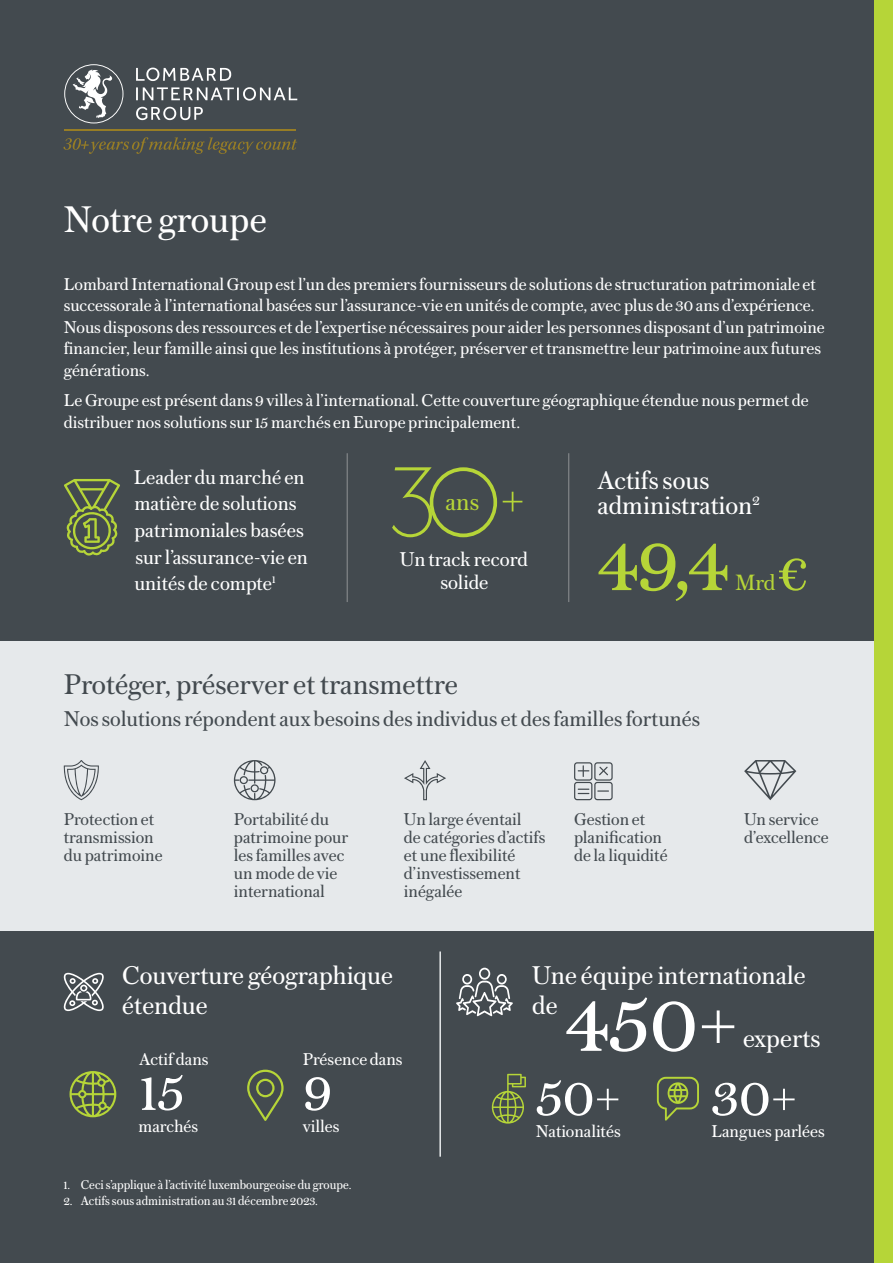
<style>
.page{position:relative;width:893px;height:1263px;background:#434a4f}
.page>*{position:absolute;margin:0;border:0;box-sizing:border-box;transform-origin:0 0}
.t1{font:91.35px "Austin Text";color:#fff}
.t2{font:85.5px "Austin Text";color:#b6d538}
.t3{font:60px "Austin Text";color:#fff}
.t4{font:58.5px "Austin Text";color:#b6d538}
.t5{font:39px "Austin Text";color:#fff}
.t6{font:30px "Austin Text";color:#434a4f}
.t7{font:27px/25.5px "Austin Text";color:#fff}
.t8{font:25.5px "Austin Text";color:#b6d538}
.t9{font:23.25px "Austin Text";color:#b6d538}
.t10{font:22.5px "Austin Text";color:#434a4f}
.t11{font:21px/26.5px "Austin Text";color:#fff;text-align:center}
.t12{font:18px/21.6px "Austin Text";color:#fff}
.t13{font:18px/18px "Austin Text";color:#434a4f}
.t14{font:13.5px "Austin Text";color:#fff;scale:.96 1}
.s1{font-weight:600;font-size:55.65px}
.s2{font-weight:600}
</style>
<div class="page">
<svg style="left:64px;top:479px;width:56px;height:76px"></svg>
<hr style="left:347px;top:453px;width:1px;height:149px;background:#909295">
<hr style="left:568px;top:453px;width:1px;height:149px;background:#909295">
<svg style="left:392px;top:467px;width:105px;height:70px"></svg>
<svg style="left:136px;top:68px;width:95px;height:13px"></svg>
<svg style="left:136px;top:87px;width:161px;height:14px"></svg>
<svg style="left:136px;top:107px;width:67px;height:13px"></svg>
<svg style="left:64px;top:64px;width:59px;height:59px"></svg>
<hr style="left:64px;top:130px;width:232px;height:1px;background:#ac8a1b">
<svg style="left:64px;top:137px;width:233px;height:17px"></svg>
<svg style="left:456px;top:968px;width:57px;height:48px"></svg>
<svg style="left:492px;top:1074px;width:34px;height:49px"></svg>
<svg style="left:657px;top:1077px;width:42px;height:43px"></svg>
<svg style="left:247px;top:1070px;width:37px;height:51px"></svg>
<svg style="left:70px;top:1071px;width:46px;height:46px"></svg>
<hr style="left:439px;top:951px;width:2px;height:206px;background:#e6e9eb">
<svg style="left:63px;top:973px;width:41px;height:38px"></svg>
<div style="left:0;top:641px;width:893px;height:289px;background:#e6e9eb"></div>
<svg style="left:63px;top:760px;width:36px;height:40px"></svg>
<svg style="left:234px;top:760px;width:42px;height:40px"></svg>
<svg style="left:404px;top:760px;width:42px;height:40px"></svg>
<svg style="left:574px;top:762px;width:39px;height:38px"></svg>
<svg style="left:744px;top:760px;width:52px;height:40px"></svg>
<div style="left:874px;top:0;width:19px;height:1263px;background:#b6d538"></div>
<h3 class="t5" style="left:64px;top:192px;width:204px">Notre groupe</h3>
<p class="t12" style="left:64px;top:272px;width:762px">Lombard International Group est l’un des premiers fournisseurs de solutions de structuration patrimoniale et successorale à l’international basées sur l’assurance-vie en unités de compte, avec plus de 30 ans d’expérience.<br>Nous disposons des ressources et de l’expertise nécessaires pour aider les personnes disposant d’un patrimoine financier, leur famille ainsi que les institutions à protéger, préserver et transmettre leur patrimoine aux futures générations.</p>
<p class="t12" style="left:64px;top:389px;width:746px">Le Groupe est présent dans 9 villes à l’international. Cette couverture géographique étendue nous permet de distribuer nos solutions sur 15 marchés en Europe principalement.</p>
<p class="t11" style="left:134px;top:463px;width:176px;text-align:left">Leader du marché en matière de solutions patrimoniales basées sur l’assurance-vie en unités de compte<sup>1</sup></p>
<h3 class="t8" style="left:446px;top:484px;width:81px">ans <span class="s1">+</span></h3>
<p class="t11" style="left:400px;top:548px;width:129px;line-height:22.5px">Un track record solide</p>
<h3 class="t7" style="left:598px;top:466px;width:164px">Actifs sous administration<sup>2</sup></h3>
<h2 class="t2" style="left:598px;top:503px;width:133px">49,4</h2>
<h3 class="t4" style="left:779px;top:531px;width:31px">€</h3>
<p class="t9" style="left:735px;top:566px;width:42px">Mrd</p>
<h3 class="t6" style="left:64px;top:664px;width:396px">Protéger, préserver et transmettre</h3>
<p class="t10" style="left:64px;top:703px;width:638px">Nos solutions répondent aux besoins des individus et des familles fortunés</p>
<p class="t13" style="left:64px;top:809px;width:100px">Protection et transmission du patrimoine</p>
<p class="t13" style="left:234px;top:809px;width:116px">Portabilité du patrimoine pour les familles avec un mode de vie international</p>
<p class="t13" style="left:404px;top:809px;width:143px">Un large éventail<br>de catégories d’actifs et une flexibilité d’investissement inégalée</p>
<p class="t13" style="left:574px;top:809px;width:95px">Gestion et planification de la liquidité</p>
<p class="t13" style="left:744px;top:809px;width:86px">Un service d’excellence</p>
<h3 class="t7" style="left:122px;top:959px;width:272px;line-height:30px">Couverture géographique étendue</h3>
<p class="t12" style="left:139px;top:1048px;width:71px">Actif dans</p>
<p class="t12" style="left:303px;top:1048px;width:101px">Présence dans</p>
<h3 class="t3" style="left:140px;top:1049px;width:46px">15</h3>
<h3 class="t3" style="left:304px;top:1049px;width:29px">9</h3>
<p class="t12" style="left:139px;top:1114px;width:61px">marchés</p>
<p class="t12" style="left:303px;top:1114px;width:38px">villes</p>
<p class="t14" style="left:64px;top:1175px;width:301px">1. Ceci s’applique à l’activité luxembourgeoise du groupe.</p>
<p class="t14" style="left:64px;top:1191px;width:266px">2. Actifs sous administration au 31 décembre 2023.</p>
<h3 class="t7" style="left:532px;top:959px;width:275px;line-height:30.3px">Une équipe internationale de</h3>
<h1 class="t1" style="left:565px;top:958px;width:174px">450<span class="s2">+</span></h1>
<h3 class="t3" style="left:536px;top:1054px;width:87px">50<span class="s2">+</span></h3>
<h3 class="t3" style="left:712px;top:1054px;width:87px">30<span class="s2">+</span></h3>
<p class="t12" style="left:536px;top:1120px;width:86px">Nationalités</p>
<p class="t12" style="left:711px;top:1120px;width:115px">Langues parlées</p>
<h3 class="t7" style="left:743px;top:1024px;width:79px">experts</h3>
</div>
